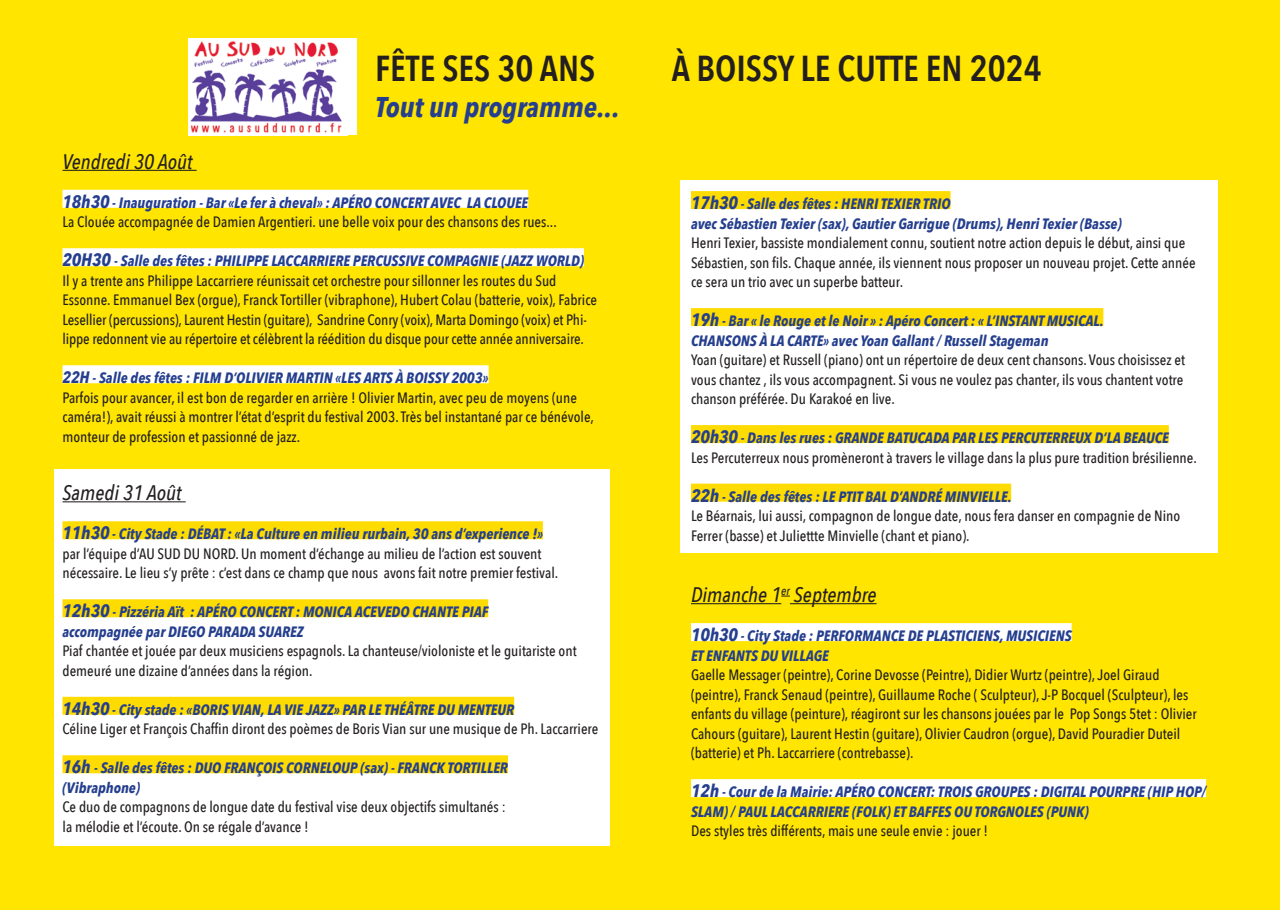
<style>
.page{position:relative;width:1280px;height:910px;background:#ffe500}
.page>*{position:absolute;margin:0;border:0;box-sizing:border-box;transform-origin:0 0}
.t1{font:600 36px "Avenir Next Condensed";color:#231f20}
.t2{font:italic 700 28.5px "Avenir Next Condensed";color:#253f8e}
.t3{font:italic 500 21px "Avenir Next Condensed";color:#231f20}
.t4{font:500 15px/19.5px "Avenir Next Condensed";color:#231f20}
.t5{font:italic 700 15px/19.5px "Avenir Next Condensed";color:#253f8e}
.s1{font-weight:700;font-style:italic;font-size:18px;color:#253f8e}
.s2{font-weight:700;font-style:italic;color:#253f8e}
.s3{font-size:18px}
.s4{font-weight:700;font-style:italic;font-size:16.5px;color:#253f8e}
</style>
<div class="page">
<div style="left:680px;top:181px;width:537px;height:372px;background:#fff"></div>
<div style="left:54px;top:470px;width:556px;height:376px;background:#fff"></div>
<hr style="left:63px;top:170px;width:134px;height:1px;background:#231f20">
<div style="left:63px;top:190px;width:465px;height:18px;background:#fff"></div>
<div style="left:63px;top:248px;width:521px;height:18px;background:#fff"></div>
<div style="left:63px;top:365px;width:426px;height:18px;background:#fff"></div>
<hr style="left:63px;top:501px;width:123px;height:1px;background:#231f20">
<div style="left:63px;top:521px;width:480px;height:18px;background:#ffdc01"></div>
<div style="left:63px;top:599px;width:425px;height:18px;background:#ffdc01"></div>
<div style="left:63px;top:697px;width:451px;height:18px;background:#ffdc01"></div>
<div style="left:63px;top:755px;width:445px;height:18px;background:#ffdc01"></div>
<div style="left:691px;top:191px;width:259px;height:18px;background:#ffdc01"></div>
<div style="left:691px;top:308px;width:412px;height:18px;background:#ffdc01"></div>
<div style="left:691px;top:425px;width:478px;height:18px;background:#ffdc01"></div>
<div style="left:691px;top:484px;width:320px;height:18px;background:#ffdc01"></div>
<hr style="left:691px;top:603px;width:90px;height:1px;background:#231f20">
<hr style="left:790px;top:603px;width:86px;height:1px;background:#231f20">
<div style="left:691px;top:623px;width:381px;height:18px;background:#fff"></div>
<div style="left:691px;top:779px;width:515px;height:18px;background:#fff"></div>
<div style="left:188px;top:38px;width:168px;height:97px;background:#fff"></div>
<img style="left:190px;top:41px;width:152px;height:92px">
<h1 class="t1" style="left:375px;top:37px;width:221px">FÊTE SES 30 ANS</h1>
<h1 class="t1" style="left:672px;top:37px;width:371px">à BOISSY LE CUTTE EN 2024</h1>
<h2 class="t2" style="left:375px;top:89px;width:246px">TOUT UN PROGRAMME...</h2>
<h3 class="t3" style="left:63px;top:149px;width:132px">Vendredi 30 Août</h3>
<p class="t4" style="left:63px;top:193px;width:496px"><span class="s1">18H30</span> <span class="s2">- INAUGURATION - BAR «LE FER À CHEVAL» : APÉRO CONCERT AVEC LA CLOUEE<br></span>La Clouée accompagnée de Damien Argentieri. une belle voix pour des chansons des rues...</p>
<p class="t5" style="left:63px;top:251px;width:322px"><span class="s3">20H30</span> - SALLE DES FÊTES : PHILIPPE LACCARRIERE PERCUSS</p>
<p class="t5" style="left:405px;top:251px;width:180px">IVE COMPAGNIE (JAZZ WORLD)</p>
<p class="t4" style="left:63px;top:271px;width:536px">Il y a trente ans Philippe Laccarriere réunissait cet orchestre pour sillonner les routes du Sud Essonne. Emmanuel Bex (orgue), Franck Tortiller (vibraphone), Hubert Colau (batterie, voix), Fabrice Lesellier (percussions), Laurent Hestin (guitare), Sandrine Conry (voix), Marta Domingo (voix) et Phi&shy;lippe redonnent vie au répertoire et célèbrent la réédition du disque pour cette année anniversaire.</p>
<p class="t4" style="left:63px;top:368px;width:533px"><span class="s4">22H</span> <span class="s2">- SALLE DES FÊTES : FILM D’OL IVIER MARTIN «LES ARTS À BOISSY 2003»<br></span>Parfois pour avancer, il est bon de regarder en arrière ! Olivier Martin, avec peu de moyens (une caméra!), avait réussi à montrer l’état d’esprit du festival 2003. Très bel instantané par ce bénévole, monteur de profession et passionné de jazz.</p>
<h3 class="t3" style="left:63px;top:480px;width:121px">Samedi 31 Août</h3>
<p class="t4" style="left:63px;top:524px;width:497px"><span class="s1">11H30</span> <span class="s2">- CITY STADE : DÉBAT : «LA CULTURE EN MILIEU RURBAIN, 30 ANS D’EXPERIENCE !» </span>par l’équipe d’AU SUD DU NORD. Un moment d’échange au milieu de l’action est souvent nécessaire. Le lieu s’y prête : c’est dans ce champ que nous avons fait notre premier festival.</p>
<p class="t5" style="left:63px;top:602px;width:425px"><span class="s3">12H30</span> - PIZZÉRIA AÏT : APÉRO CONCERT : MONICA ACEVEDO CHANTE PIAF<br>ACCOMPAGNÉE PAR DIEGO PARADA SUAREZ</p>
<p class="t4" style="left:63px;top:641px;width:516px">Piaf chantée et jouée par deux musiciens espagnols. La chanteuse/violoniste et le guitariste ont demeuré une dizaine d’années dans la région.</p>
<p class="t4" style="left:63px;top:700px;width:537px"><span class="s1">14H30</span> <span class="s2">- CITY STADE : «BORIS VIAN, LA VIE JAZZ» PAR LE THÉÂTRE DU MENTEUR<br></span>Céline Liger et François Chaffin diront des poèmes de Boris Vian sur une musique de Ph. Laccarriere</p>
<p class="t5" style="left:63px;top:758px;width:447px"><span class="s3">16H</span> - SALLE DES FÊTES : DUO FRANÇOIS CORNELOUP (SAX) - FRANCK TORTILL ER (VIBRAPHONE)</p>
<p class="t4" style="left:63px;top:797px;width:445px">Ce duo de compagnons de longue date du festival vise deux objectifs simultanés : la mélodie et l’écoute. On se régale d’avance !</p>
<p class="t5" style="left:691px;top:194px;width:432px"><span class="s3">17H30</span> - SALLE DES FÊTES : HENRI TEXIER TRIO<br>AVEC SÉBASTIEN TEXIER (SAX), GAUTIER GARRIGUE (DRUMS), HENRI TEXIER (BASSE)</p>
<p class="t4" style="left:691px;top:233px;width:506px">Henri Texier, bassiste mondialement connu, soutient notre action depuis le début, ainsi que<br>Sébastien, son fils. Chaque année, ils viennent nous proposer un nouveau projet. Cette année ce sera un trio avec un superbe batteur.</p>
<p class="t5" style="left:691px;top:311px;width:414px"><span class="s3">19H</span> - BAR « LE ROUGE ET LE NOIR » : APÉRO CONCERT : « L’INSTANT MUSICAL.<br>CHANSONS À LA CARTE» AVEC YOAN GALLANT / RUSSELL STAGEMAN</p>
<p class="t4" style="left:691px;top:350px;width:495px;text-align:justify">Yoan (guitare) et Russell (piano) ont un répertoire de deux cent chansons. Vous choisissez et vous chantez , ils vous accompagnent. Si vous ne voulez pas chanter, ils vous chantent votre chanson préférée. Du Karakoé en live.</p>
<p class="t4" style="left:691px;top:428px;width:507px"><span class="s1">20H30</span> <span class="s2">- DANS LES RUES : GRANDE BATUCADA PAR LES PERCUTERREUX D’LA BEAUCE<br></span>Les Percuterreux nous promèneront à travers le village dans la plus pure tradition brésilienne.</p>
<p class="t4" style="left:691px;top:487px;width:491px"><span class="s1">22H</span> <span class="s2">- SALLE DES FÊTES : LE PTIT BAL D’ANDRÉ MINVIELL E.<br></span>Le Béarnais, lui aussi, compagnon de longue date, nous fera danser en compagnie de Nino<br>Ferrer (basse) et Juliettte Minvielle (chant et piano).</p>
<h3 class="t3" style="left:691px;top:582px;width:187px">Dimanche 1<sup>er</sup> Septembre</h3>
<p class="t5" style="left:691px;top:626px;width:381px"><span class="s3">10H30</span> - CITY STADE : PERFORMANCE DE PLASTICIENS, MUSICIENS<br>ET ENFANTS DU VILLAGE</p>
<p class="t4" style="left:691px;top:665px;width:507px">Gaelle Messager (peintre), Corine Devosse (Peintre), Didier Wurtz (peintre), Joel Giraud (peintre), Franck Senaud (peintre), Guillaume Roche ( Sculpteur), J-P Bocquel (Sculpteur), les enfants du village (peinture), réagiront sur les chansons jouées par le Pop Songs 5tet : Olivier Cahours (guitare), Laurent Hestin (guitare), Olivier Caudron (orgue), David Pouradier Duteil (batterie) et Ph. Laccarriere (contrebasse).</p>
<p class="t5" style="left:691px;top:782px;width:517px"><span class="s3">12H</span> - COUR DE LA MAIRIE: APÉRO CONCERT: TROIS GROUPES : DIGITAL POURPRE (HIP HOP/<br>SLAM) / PAUL LACCARRIERE (FOLK) ET BAFFES OU TORGNOLES (PUNK)</p>
<p class="t4" style="left:691px;top:821px;width:299px">Des styles très différents, mais une seule envie : jouer !</p>
</div>
